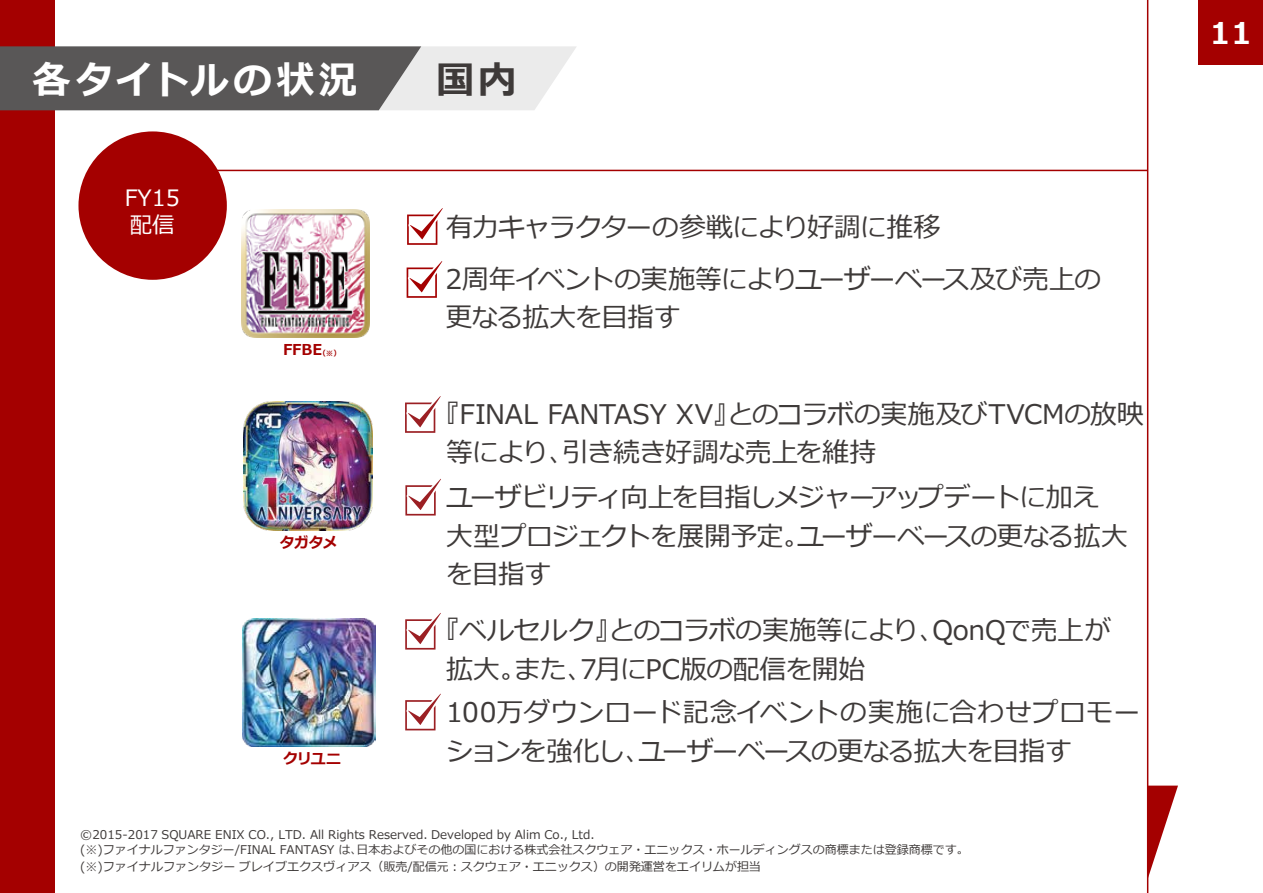
<style>
.page{position:relative;width:1263px;height:893px;background:#fff}
.page>*{position:absolute;margin:0;border:0;box-sizing:border-box;transform-origin:0 0}
.t1{font:700 38.25px "Meiryo";letter-spacing:.1em;color:#fff}
.t2{font:700 30px "Meiryo";color:#fff}
.t3{font:27px/38.4px "Meiryo";letter-spacing:-.03em;color:#3e3a39}
.t4{font:22.5px/27px "Meiryo";color:#fff}
.t5{font:700 15px "Meiryo";letter-spacing:-.02em;color:#a40000}
.t6{font:12px "Meiryo";color:#3e3a39}
.s1{color:#3e3a39}
.s2{font-size:7.5px}
</style>
<div class="page">
<img style="left:241px;top:210px;width:128px;height:128px">
<img style="left:243px;top:618px;width:133px;height:128px">
<div style="left:78px;top:131px;width:149px;height:149px;background:#a40000;border-radius:50%"></div>
<hr style="left:186px;top:170px;width:962px;height:1px;background:#a40000">
<svg style="left:1148px;top:786px;width:30px;height:93px"></svg>
<hr style="left:1147px;top:0;width:1px;height:893px;background:#a40000">
<svg style="left:407px;top:208px;width:36px;height:37px"></svg>
<svg style="left:407px;top:261px;width:35px;height:37px"></svg>
<svg style="left:405px;top:613px;width:36px;height:37px"></svg>
<svg style="left:405px;top:694px;width:36px;height:36px"></svg>
<svg style="left:405px;top:396px;width:36px;height:37px"></svg>
<svg style="left:405px;top:479px;width:36px;height:37px"></svg>
<div style="left:1199px;top:0;width:64px;height:64px;background:#a40000"></div>
<img style="left:244px;top:402px;width:129px;height:129px">
<div style="left:0;top:0;width:55px;height:893px;background:#a40000"></div>
<svg style="left:0;top:46px;width:576px;height:64px;background:#858484"></svg>
<h1 class="t1" style="left:32px;top:53px;width:485px">各タイトルの状況　 <span class="s1">国内</span></h1>
<p class="t4" style="left:125px;top:186px;width:56px">FY15配信</p>
<p class="t5" style="left:283px;top:339px;width:59px">FFBE<span class="s2">（※）</span></p>
<p class="t5" style="left:280px;top:532px;width:60px">タガタメ</p>
<p class="t5" style="left:283px;top:748px;width:60px">クリユニ</p>
<p class="t3" style="left:445px;top:203px;width:657px;line-height:51.9px">有力キャラクターの参戦により好調に推移<br>2周年イベントの実施等によりユーザーベース及び売上の</p>
<p class="t3" style="left:445px;top:300px;width:236px">更なる拡大を目指す</p>
<p class="t3" style="left:446px;top:396px;width:699px;text-indent:-14px">『FINAL FANTASY XV』とのコラボの実施及びTVCMの放映等により、引き続き好調な売上を維持</p>
<p class="t3" style="left:446px;top:480px;width:683px;text-align:justify">ユーザビリティ向上を目指しメジャーアップデートに加え　大型プロジェクトを展開予定。ユーザーベースの更なる拡大を目指す</p>
<p class="t3" style="left:446px;top:613px;width:667px;text-indent:-14px">『ベルセルク』とのコラボの実施等により、QonQで売上が拡大。また、7月にPC版の配信を開始</p>
<p class="t3" style="left:446px;top:695px;width:696px">100万ダウンロード記念イベントの実施に合わせプロモーションを強化し、ユーザーベースの更なる拡大を目指す</p>
<p class="t6" style="left:80px;top:827px;width:516px">©2015-2017 SQUARE ENIX CO., LTD. All Rights Reserved. Developed by Alim Co., Ltd.</p>
<p class="t6" style="left:80px;top:859px;width:682px">(※)ファイナルファンタジーブレイブエクスヴィアス（販売/配信元：スクウェア・エニックス）の開発運営をエイリムが担当</p>
<p class="t6" style="left:80px;top:841px;width:884px">(※)ファイナルファンタジー/FINAL FANTASY は､日本およびその他の国における株式会社スクウェア・エニックス・ホールディングスの商標または登録商標です｡</p>
<p class="t2" style="left:1210px;top:12px;width:43px">11</p>
</div>
